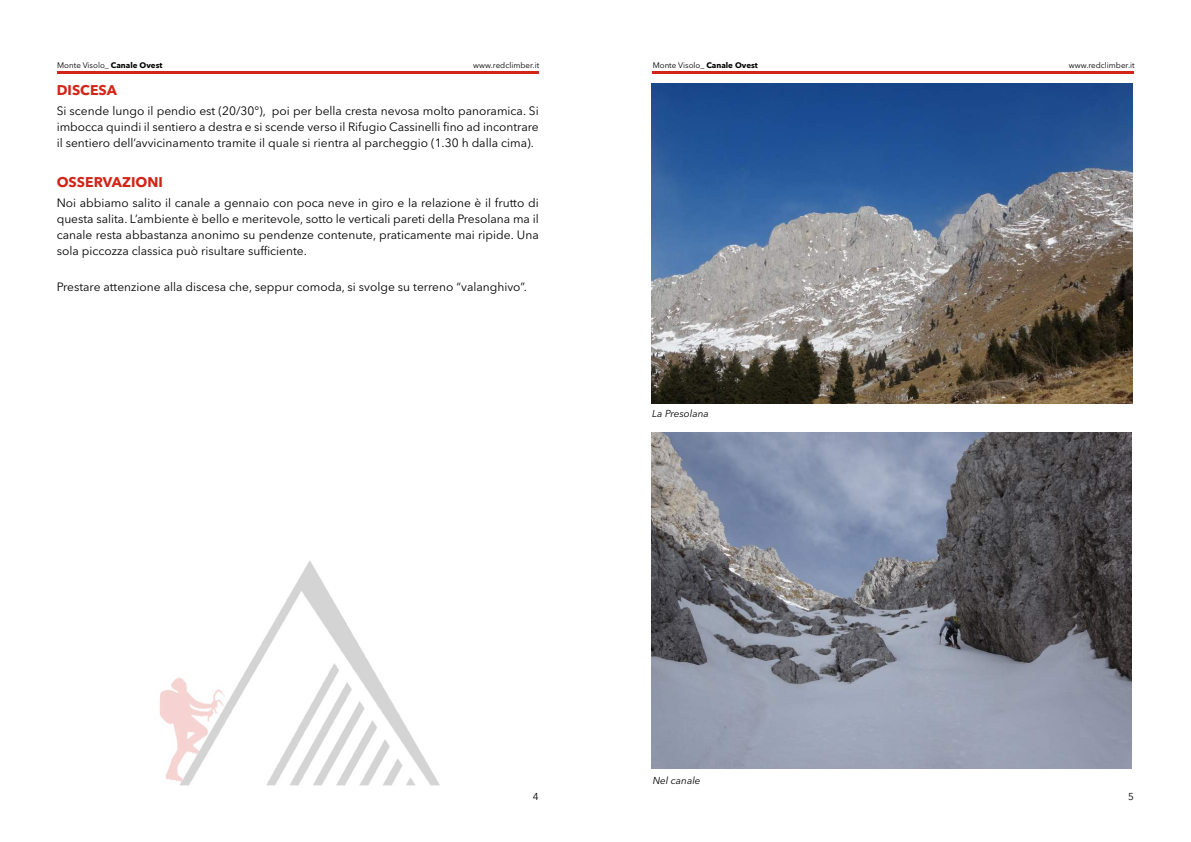
<style>
.page{position:relative;width:1191px;height:842px;background:#fff}
.page>*{position:absolute;margin:0;border:0;box-sizing:border-box;transform-origin:0 0}
.t1{font:700 14px "Avenir Next LT Pro";color:#d22519}
.t2{font:12px/16px "Avenir Next LT Pro";color:#000;text-align:justify}
.t3{font:italic 10px "Avenir Next LT Pro";color:#000}
.t4{font:10px "Avenir Next LT Pro";color:#000}
.t5{font:8px "Avenir Next LT Pro";color:#000}
.s1{font-weight:700}
</style>
<div class="page">
<hr style="left:57px;top:71px;width:482px;height:3px;background:#d22519">
<hr style="left:652px;top:71px;width:482px;height:3px;background:#d22519">
<img style="left:651px;top:84px;width:481px;height:319px">
<img style="left:651px;top:433px;width:480px;height:335px">
<img style="left:159px;top:561px;width:281px;height:224px">
<p class="t5" style="left:473px;top:60px;width:67px">www.redclimber.it</p>
<p class="t5" style="left:1068px;top:60px;width:67px">www.redclimber.it</p>
<p class="t5" style="left:57px;top:60px;width:107px">Monte Visolo_ <span class="s1">Canale Ovest</span></p>
<p class="t5" style="left:652px;top:60px;width:107px">Monte Visolo_ <span class="s1">Canale Ovest</span></p>
<p class="t1" style="left:57px;top:81px;width:62px">DISCESA</p>
<p class="t2" style="left:57px;top:102px;width:483px">Si scende lungo il pendio est (20/30°), poi per bella cresta nevosa molto panoramica. Si imbocca quindi il sentiero a destra e si scende verso il Rifugio Cassinelli fino ad incontrare il sentiero dell’avvicinamento tramite il quale si rientra al parcheggio (1.30 h dalla cima).</p>
<p class="t1" style="left:57px;top:173px;width:108px">OSSERVAZIONI</p>
<p class="t2" style="left:57px;top:194px;width:483px">Noi abbiamo salito il canale a gennaio con poca neve in giro e la relazione è il frutto di questa salita. L’ambiente è bello e meritevole, sotto le verticali pareti della Presolana ma il canale resta abbastanza anonimo su pendenze contenute, praticamente mai ripide. Una sola piccozza classica può risultare sufficiente.</p>
<p class="t2" style="left:57px;top:278px;width:472px">Prestare attenzione alla discesa che, seppur comoda, si svolge su terreno “valanghivo”.</p>
<p class="t3" style="left:652px;top:408px;width:58px">La Presolana</p>
<p class="t3" style="left:652px;top:774px;width:49px">Nel canale</p>
<p class="t4" style="left:533px;top:791px;width:7px">4</p>
<p class="t4" style="left:1128px;top:791px;width:7px">5</p>
</div>
